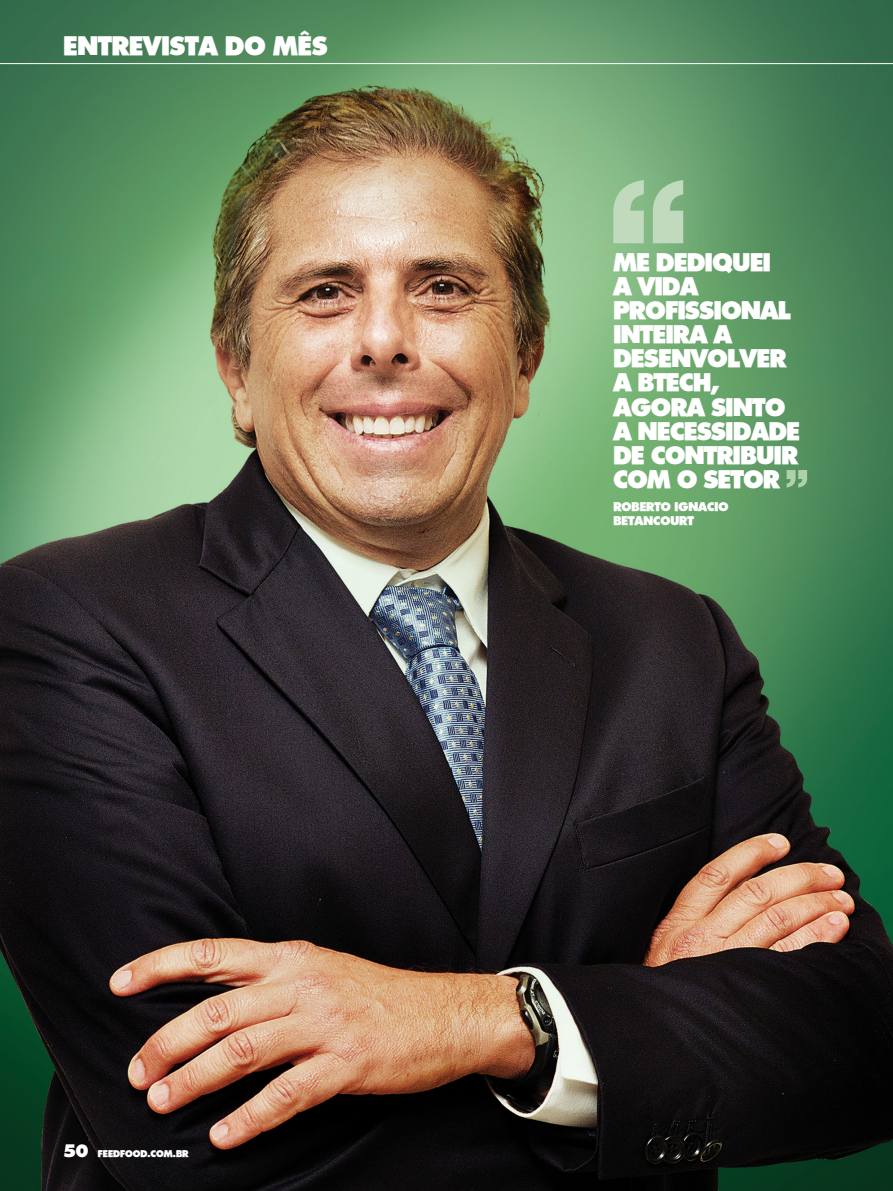
<style>
.page{position:relative;width:893px;height:1191px;background:#fff}
.page>*{position:absolute;margin:0;border:0;box-sizing:border-box;transform-origin:0 0}
.t1{font:800 26.7px "Intrepid";color:#fff}
.t2{font:800 25.35px/24.2px "Intrepid";letter-spacing:-.015em;color:#fff}
.t3{font:800 12.6px/14.1px "Intrepid";color:#fff}
.t4{font:800 9.75px "Intrepid";color:#fff}
.s1{font-size:18px}
</style>
<div class="page">
<img style="left:0;top:0;width:893px;height:1191px">
<hr style="left:0;top:63px;width:893px;height:1px;background:#fff">
<svg style="left:613px;top:180px;width:70px;height:63px;background:#adcfaa"></svg>
<svg style="left:787px;top:470px;width:20px;height:17px"></svg>
<p class="t1" style="left:64px;top:30px;width:265px">ENTREVISTA DO MÊS</p>
<p class="t4" style="left:64px;top:1148px;width:127px"><span class="s1">50</span> FEEDFOOD.COM.BR</p>
<p class="t2" style="left:613px;top:250px;width:188px">ME DEDIQUEI<br>A VIDA<br>PROFISSIONAL<br>INTEIRA A<br>DESENVOLVER<br>A BTECH,<br>AGORA SINTO<br>A NECESSIDADE<br>DE CONTRIBUIR<br>COM O SETOR</p>
<p class="t3" style="left:613px;top:499px;width:116px">ROBERTO IGNACIO<br>BETANCOURT</p>
</div>
